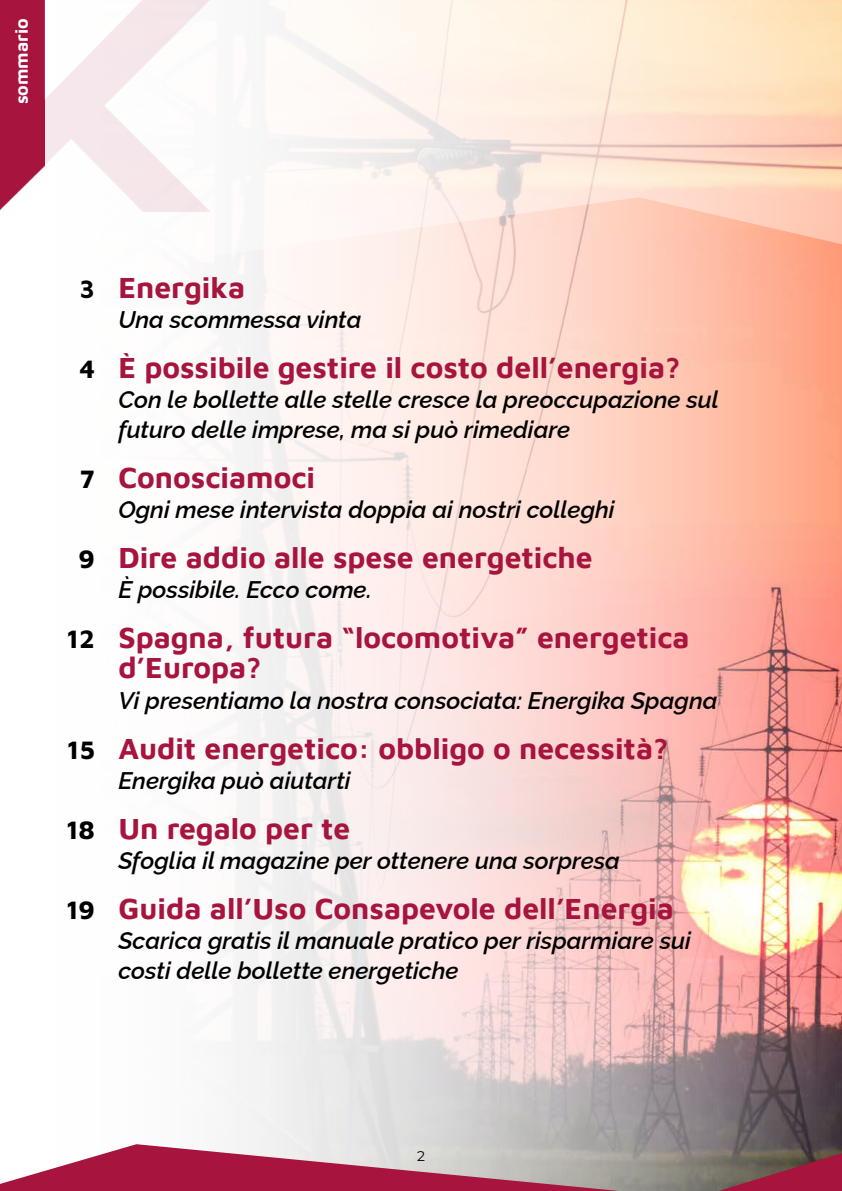
<style>
.page{position:relative;width:842px;height:1191px;background:#fff}
.page>*{position:absolute;margin:0;border:0;box-sizing:border-box;transform-origin:0 0}
.t1{font:700 30px/30px "Maven Pro";color:#a7143e}
.t2{font:700 26px "Maven Pro";color:#000}
.t3{font:italic 600 24px/30px "Raleway";color:#000}
.t4{font:700 18px "Maven Pro";color:#fff}
.t5{font:14px "Montserrat";color:#000}
</style>
<div class="page">
<img style="left:235px;top:257px;width:607px;height:887px">
<svg style="left:0;top:1144px;width:842px;height:47px;background:#af6d7d"></svg>
<svg style="left:235px;top:0;width:607px;height:257px"></svg>
<img style="left:45px;top:0;width:165px;height:212px">
<img style="left:0;top:0;width:45px;height:211px">
<p class="t4" style="left:9px;top:104px;width:88px;rotate:-90deg">sommario</p>
<p class="t2" style="left:79px;top:271px;width:17px">3</p>
<p class="t2" style="left:79px;top:351px;width:17px">4</p>
<p class="t2" style="left:80px;top:461px;width:17px">7</p>
<p class="t2" style="left:79px;top:541px;width:18px">9</p>
<p class="t2" style="left:67px;top:621px;width:30px">12</p>
<p class="t2" style="left:67px;top:731px;width:29px">15</p>
<p class="t2" style="left:66px;top:811px;width:30px">18</p>
<p class="t2" style="left:66px;top:891px;width:30px">19</p>
<p class="t1" style="left:118px;top:271px;width:128px">Energika</p>
<p class="t3" style="left:118px;top:302px;width:245px">Una scommessa vinta</p>
<p class="t1" style="left:118px;top:351px;width:564px">È possibile gestire il costo dell’energia?</p>
<p class="t3" style="left:118px;top:382px;width:602px">Con le bollette alle stelle cresce la preoccupazione sul futuro delle imprese, ma si può rimediare</p>
<p class="t1" style="left:118px;top:461px;width:198px">Conosciamoci</p>
<p class="t3" style="left:118px;top:492px;width:498px">Ogni mese intervista doppia ai nostri colleghi</p>
<p class="t1" style="left:118px;top:541px;width:476px">Dire addio alle spese energetiche</p>
<p class="t3" style="left:118px;top:572px;width:255px">È possibile. Ecco come.</p>
<p class="t1" style="left:118px;top:621px;width:573px">Spagna, futura “locomotiva” energetica d’Europa?</p>
<p class="t3" style="left:118px;top:682px;width:601px">Vi presentiamo la nostra consociata: Energika Spagna</p>
<p class="t1" style="left:118px;top:731px;width:552px">Audit energetico: obbligo o necessità?</p>
<p class="t3" style="left:118px;top:762px;width:234px">Energika può aiutarti</p>
<p class="t1" style="left:118px;top:811px;width:234px">Un regalo per te</p>
<p class="t3" style="left:118px;top:842px;width:503px">Sfoglia il magazine per ottenere una sorpresa</p>
<p class="t1" style="left:118px;top:891px;width:557px">Guida all’Uso Consapevole dell’Energia</p>
<p class="t3" style="left:118px;top:922px;width:574px">Scarica gratis il manuale pratico per risparmiare sui costi delle bollette energetiche</p>
<p class="t5" style="left:417px;top:1146px;width:9px">2</p>
</div>
